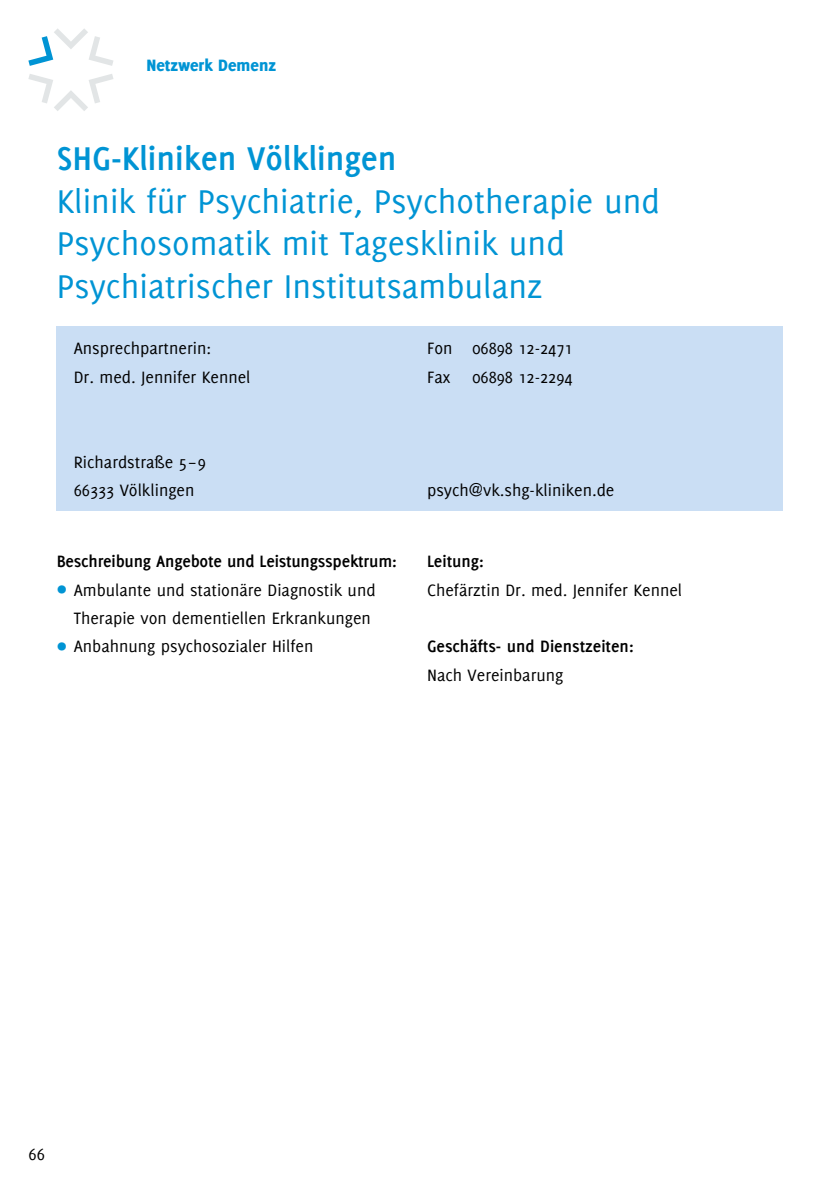
<style>
.page{position:relative;width:840px;height:1191px;background:#fff}
.page>*{position:absolute;margin:0;border:0;box-sizing:border-box;transform-origin:0 0}
.Headline_18_pt_Ressortfarbe{font:36px/42.6px "Delicious";color:#0094d4}
.Headline_18_pt_Ressortfarbe-2{font:700 36px "Delicious";color:#0094d4}
.Fließtext_9_pt_normal_schwarz{font:18px/28.4px "Delicious";color:#000;text-align:right}
.Fließtext_9pt_fett_schwarz{font:700 18px "Delicious";letter-spacing:-.01em;color:#000}
.t1{font:800 18px "Delicious";color:#0094d4}
.s1{font-size:24px;color:#0094d4}
</style>
<div class="page">
<svg style="left:28px;top:28px;width:85px;height:38px"></svg>
<svg style="left:28px;top:74px;width:85px;height:37px"></svg>
<div style="left:57px;top:326px;width:725px;height:184px;background:#cadef4"></div>
<p class="t1" style="left:146px;top:54px;width:131px">Netzwerk Demenz</p>
<p class="Headline_18_pt_Ressortfarbe-2" style="left:57px;top:138px;width:341px">SHG-Kliniken Völklingen</p>
<p class="Headline_18_pt_Ressortfarbe" style="left:57px;top:179px;width:604px">Klinik für Psychiatrie, Psychotherapie und<br>Psychosomatik mit Tagesklinik und<br>Psychiatrischer Institutsambulanz</p>
<p class="Fließtext_9_pt_normal_schwarz" style="left:74px;top:334px;width:139px">Ansprechpartnerin:</p>
<p class="Fließtext_9_pt_normal_schwarz" style="left:74px;top:362px;width:178px">Dr. med. Jennifer Kennel</p>
<p class="Fließtext_9_pt_normal_schwarz" style="left:74px;top:447px;width:133px">Richardstraße 5 – 9</p>
<p class="Fließtext_9_pt_normal_schwarz" style="left:74px;top:476px;width:122px">66333 Völklingen</p>
<p class="Fließtext_9pt_fett_schwarz" style="left:57px;top:551px;width:341px">Beschreibung Angebote und Leistungsspektrum:</p>
<p class="Fließtext_9_pt_normal_schwarz" style="left:57px;top:575px;width:320px"><span class="s1">•</span> Ambulante und stationäre Diagnostik und<br>Therapie von dementiellen Erkrankungen</p>
<p class="Fließtext_9_pt_normal_schwarz" style="left:57px;top:632px;width:258px"><span class="s1">•</span> Anbahnung psychosozialer Hilfen</p>
<p class="Fließtext_9_pt_normal_schwarz" style="left:427px;top:334px;width:147px">Fon 06898 12-2471</p>
<p class="Fließtext_9_pt_normal_schwarz" style="left:427px;top:362px;width:147px">Fax 06898 12-2294</p>
<p class="Fließtext_9_pt_normal_schwarz" style="left:427px;top:476px;width:189px">psych@vk.shg-kliniken.de</p>
<p class="Fließtext_9pt_fett_schwarz" style="left:427px;top:551px;width:58px">Leitung:</p>
<p class="Fließtext_9_pt_normal_schwarz" style="left:427px;top:575px;width:256px">Chefärztin Dr. med. Jennifer Kennel</p>
<p class="Fließtext_9pt_fett_schwarz" style="left:427px;top:636px;width:208px">Geschäfts- und Dienstzeiten:</p>
<p class="Fließtext_9_pt_normal_schwarz" style="left:427px;top:660px;width:138px">Nach Vereinbarung</p>
<p class="Fließtext_9_pt_normal_schwarz" style="left:28px;top:1139px;width:18px">66</p>
</div>
